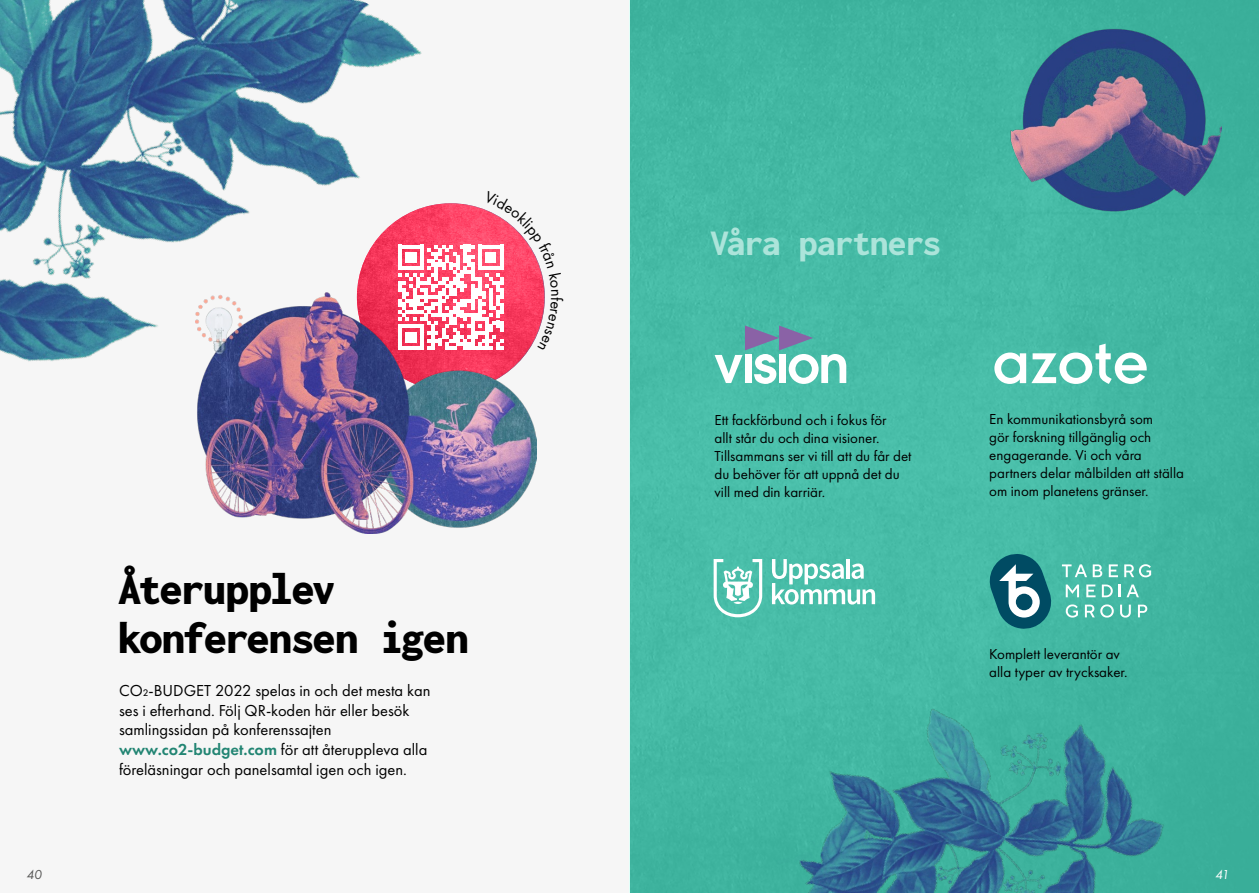
<style>
.page{position:relative;width:1259px;height:893px;background:#fff}
.page>*{position:absolute;margin:0;border:0;box-sizing:border-box;transform-origin:0 0}
.t1{font:46.35px/49.5px "Inconsolata";letter-spacing:-.03em;color:#000}
.t2{font:37.5px "Inconsolata";letter-spacing:-.03em;color:#ace4da}
.t3{font:16.5px/19.8px "Futura PT";color:#000}
.t4{font:15px/18px "Futura PT";color:#000}
.t5{font:italic 13.5px "Futura PT";color:#575756}
.t6{font:italic 13.5px "Futura PT";color:#fff}
.s1{font-weight:600;color:#228573}
</style>
<div class="page">
<div style="left:0;top:0;width:629px;height:893px;background:#f6f6f6"></div>
<img style="left:0;top:0;width:422px;height:534px">
<svg style="left:356px;top:203px;width:188px;height:188px;fill:#f43559"></svg>
<img style="left:196px;top:293px;width:340px;height:240px">
<div style="left:629px;top:0;width:630px;height:893px;background:#44b9a4"></div>
<img style="left:718px;top:527px;width:541px;height:366px">
<svg style="left:994px;top:344px;width:152px;height:40px"></svg>
<img style="left:1010px;top:0;width:211px;height:252px">
<svg style="left:772px;top:559px;width:103px;height:46px"></svg>
<hr style="left:846px;top:559px;width:3px;height:20px;background:#fff">
<svg style="left:713px;top:559px;width:49px;height:58px"></svg>
<svg style="left:714px;top:325px;width:132px;height:59px"></svg>
<svg style="left:989px;top:554px;width:65px;height:75px"></svg>
<svg style="left:1062px;top:564px;width:40px;height:13px"></svg>
<svg style="left:1108px;top:564px;width:10px;height:13px"></svg>
<svg style="left:1124px;top:564px;width:27px;height:13px"></svg>
<svg style="left:1065px;top:584px;width:14px;height:13px"></svg>
<svg style="left:1086px;top:584px;width:9px;height:13px"></svg>
<svg style="left:1101px;top:584px;width:11px;height:13px"></svg>
<svg style="left:1119px;top:584px;width:20px;height:13px"></svg>
<svg style="left:1065px;top:604px;width:13px;height:14px"></svg>
<svg style="left:1085px;top:605px;width:9px;height:12px"></svg>
<svg style="left:1100px;top:604px;width:13px;height:14px"></svg>
<svg style="left:1120px;top:605px;width:10px;height:13px"></svg>
<svg style="left:1138px;top:605px;width:9px;height:12px"></svg>
<svg style="left:398px;top:191px;width:147px;height:159px"></svg>
<h1 class="t1" style="left:118px;top:565px;width:352px">Återupplev konferensen igen</h1>
<p class="t3" style="left:119px;top:680px;width:313px">CO₂-BUDGET 2022 spelas in och det mesta kan ses i efterhand. Följ QR-koden här eller besök samlingssidan på konferenssajten <span class="s1">www.co2-budget.com</span> för att återuppleva alla föreläsningar och panelsamtal igen och igen.</p>
<h2 class="t2" style="left:710px;top:217px;width:232px">Våra partners</h2>
<p class="t4" style="left:714px;top:411px;width:198px">Ett fackförbund och i fokus för<br>allt står du och dina visioner.<br>Tillsammans ser vi till att du får det du behöver för att uppnå det du vill med din karriär.</p>
<p class="t4" style="left:989px;top:410px;width:196px">En kommunikationsbyrå som<br>gör forskning tillgänglig och engagerande. Vi och våra partners delar målbilden att ställa om inom planetens gränser.</p>
<p class="t4" style="left:989px;top:645px;width:140px">Komplett leverantör av alla typer av trycksaker.</p>
<p class="t5" style="left:26px;top:866px;width:17px">40</p>
<p class="t6" style="left:1215px;top:866px;width:15px">41</p>
</div>
